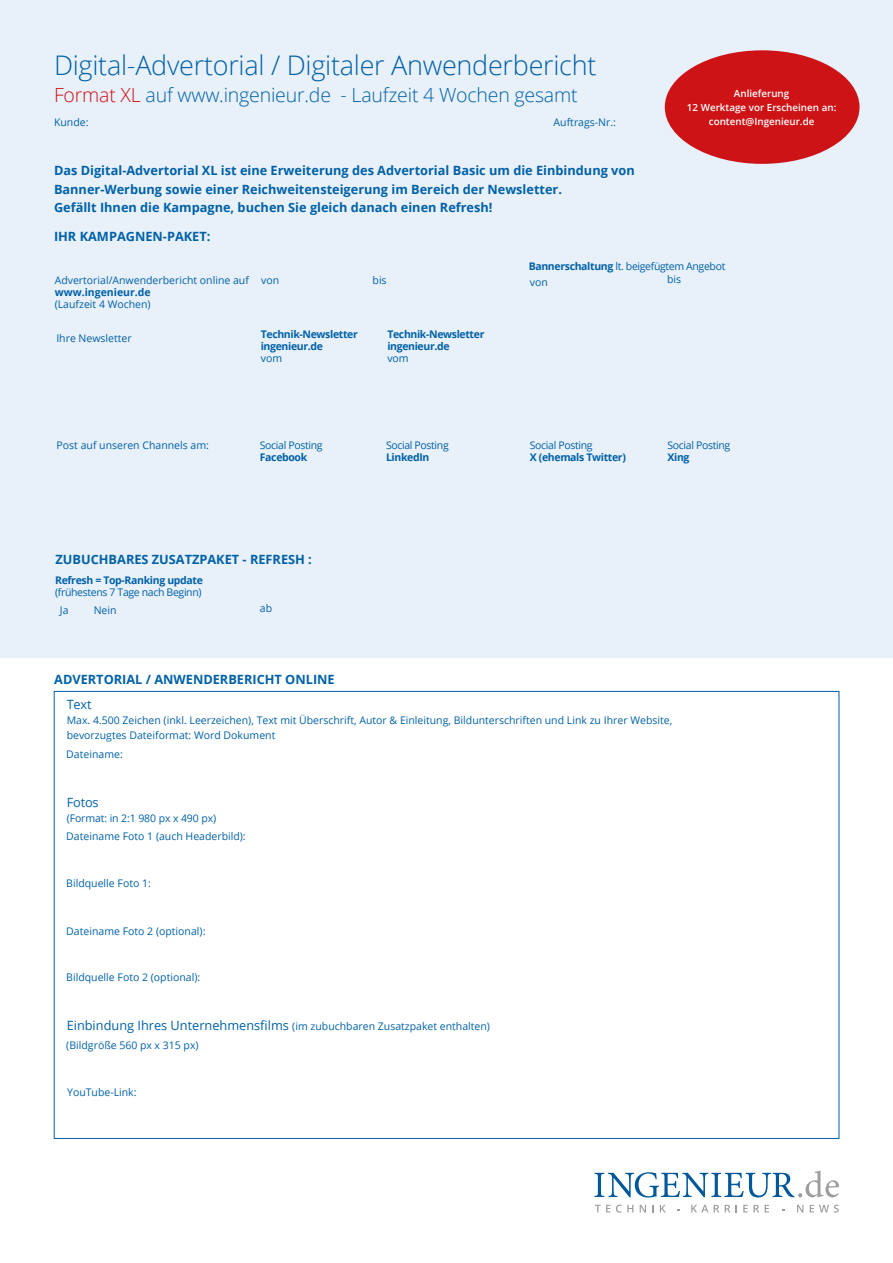
<style>
.page{position:relative;width:893px;height:1263px;background:#fff}
.page>*{position:absolute;margin:0;border:0;box-sizing:border-box;transform-origin:0 0}
.t1{font:300 27px "Open Sans";letter-spacing:-.01em;color:#0061a7}
.t2{font:300 19.5px "Open Sans";letter-spacing:-.01em;color:#0061a7}
.t3{font:700 12.75px/18.8px "Open Sans";color:#0061a7}
.t4{font:12.75px "Open Sans";letter-spacing:-.01em;color:#0061a7}
.t5{font:10.5px/15px "Open Sans";color:#0061a7}
.t6{font:700 10.5px/12px "Open Sans";letter-spacing:-.035em;color:#0061a7}
.t7{font:10.5px/17.7px "Open Sans";letter-spacing:-.035em;color:#0061a7}
.t8{font:700 10.5px "Open Sans";color:#0061a7}
.t9{font:600 9.9px/14.2px "Open Sans";color:#fff;text-align:center}
.s1{color:#cd1316}
.s2{font-weight:700}
.s3{font-size:12.75px}
</style>
<div class="page">
<div style="left:0;top:0;width:893px;height:657px;background:#e8f0f9"></div>
<svg style="left:594px;top:1170px;width:245px;height:27px"></svg>
<svg style="left:691px;top:1205px;width:17px;height:7px"></svg>
<svg style="left:714px;top:1205px;width:5px;height:7px"></svg>
<svg style="left:725px;top:1205px;width:5px;height:7px"></svg>
<svg style="left:743px;top:1205px;width:5px;height:7px"></svg>
<svg style="left:754px;top:1205px;width:5px;height:7px"></svg>
<svg style="left:765px;top:1205px;width:4px;height:7px"></svg>
<svg style="left:595px;top:1205px;width:15px;height:7px"></svg>
<svg style="left:616px;top:1205px;width:17px;height:7px"></svg>
<svg style="left:640px;top:1205px;width:6px;height:7px"></svg>
<svg style="left:652px;top:1205px;width:2px;height:7px"></svg>
<svg style="left:660px;top:1205px;width:6px;height:7px"></svg>
<svg style="left:797px;top:1205px;width:6px;height:7px"></svg>
<svg style="left:810px;top:1205px;width:29px;height:7px"></svg>
<div style="left:665px;top:50px;width:194px;height:114px;background:#cd1316;border-radius:50%"></div>
<h1 class="t1" style="left:54px;top:46px;width:544px">Digital-Advertorial / Digitaler Anwenderbericht</h1>
<h2 class="t2" style="left:54px;top:81px;width:525px"><span class="s1">Format XL</span> auf www.ingenieur.de - Laufzeit 4 Wochen gesamt</h2>
<p class="t5" style="left:54px;top:114px;width:36px">Kunde:</p>
<p class="t5" style="left:554px;top:114px;width:64px">Auftrags-Nr.:</p>
<p class="t3" style="left:54px;top:160px;width:582px">Das Digital-Advertorial XL ist eine Erweiterung des Advertorial Basic um die Einbindung von<br>Banner-Werbung sowie einer Reichweitensteigerung im Bereich der Newsletter.<br>Gefällt Ihnen die Kampagne, buchen Sie gleich danach einen Refresh!</p>
<p class="t3" style="left:54px;top:226px;width:158px">IHR KAMPAGNEN-PAKET:</p>
<p class="t9" style="left:687px;top:86px;width:151px">Anlieferung<br>12 Werktage vor Erscheinen an: content@Ingenieur.de</p>
<p class="t5" style="left:55px;top:272px;width:196px">Advertorial/Anwenderbericht online auf</p>
<p class="t8" style="left:55px;top:285px;width:98px">www.ingenieur.de</p>
<p class="t5" style="left:55px;top:296px;width:97px">(Laufzeit 4 Wochen)</p>
<p class="t5" style="left:56px;top:330px;width:77px">Ihre Newsletter</p>
<p class="t5" style="left:261px;top:272px;width:20px">von</p>
<p class="t5" style="left:373px;top:272px;width:16px">bis</p>
<p class="t6" style="left:261px;top:328px;width:99px">Technik-Newsletter ingenieur.de</p>
<p class="t5" style="left:261px;top:350px;width:23px">vom</p>
<p class="t6" style="left:387px;top:328px;width:99px">Technik-Newsletter ingenieur.de</p>
<p class="t5" style="left:387px;top:350px;width:23px">vom</p>
<p class="t5" style="left:57px;top:437px;width:154px">Post auf unseren Channels am:</p>
<p class="t7" style="left:260px;top:436px;width:64px">Social Posting</p>
<p class="t6" style="left:260px;top:451px;width:49px">Facebook</p>
<p class="t7" style="left:386px;top:436px;width:64px">Social Posting</p>
<p class="t6" style="left:386px;top:451px;width:45px">LinkedIn</p>
<p class="t3" style="left:56px;top:550px;width:258px">ZUBUCHBARES ZUSATZPAKET - REFRESH :</p>
<p class="t6" style="left:55px;top:574px;width:149px">Refresh = Top-Ranking update</p>
<p class="t7" style="left:60px;top:583px;width:143px;text-indent:-5px">(frühestens 7 Tage nach Beginn)<br>Ja</p>
<p class="t5" style="left:260px;top:601px;width:14px">ab</p>
<p class="t5" style="left:94px;top:602px;width:24px">Nein</p>
<p class="t3" style="left:54px;top:669px;width:282px">ADVERTORIAL / ANWENDERBERICHT ONLINE</p>
<p class="t7" style="left:529px;top:258px;width:198px;line-height:15.6px"><span class="s2">Bannerschaltung</span> lt. beigefügtem Angebot von</p>
<p class="t5" style="left:667px;top:271px;width:16px">bis</p>
<p class="t7" style="left:530px;top:436px;width:64px">Social Posting</p>
<p class="t6" style="left:530px;top:451px;width:98px">X (ehemals Twitter)</p>
<p class="t7" style="left:667px;top:436px;width:64px">Social Posting</p>
<p class="t6" style="left:667px;top:451px;width:23px">Xing</p>
<p class="t4" style="left:67px;top:695px;width:27px">Text</p>
<p class="t5" style="left:67px;top:712px;width:607px">Max. 4.500 Zeichen (inkl. Leerzeichen), Text mit Überschrift, Autor &amp; Einleitung, Bildunterschriften und Link zu Ihrer Website, bevorzugtes Dateiformat: Word Dokument</p>
<p class="t5" style="left:66px;top:747px;width:58px">Dateiname:</p>
<p class="t4" style="left:67px;top:793px;width:34px">Fotos</p>
<p class="t5" style="left:67px;top:810px;width:151px">(Format: in 2:1 980 px x 490 px)</p>
<p class="t5" style="left:66px;top:829px;width:181px">Dateiname Foto 1 (auch Headerbild):</p>
<p class="t5" style="left:66px;top:875px;width:86px">Bildquelle Foto 1:</p>
<p class="t5" style="left:66px;top:923px;width:141px">Dateiname Foto 2 (optional):</p>
<p class="t5" style="left:66px;top:970px;width:135px">Bildquelle Foto 2 (optional):</p>
<p class="t5" style="left:67px;top:1019px;width:425px"><span class="s3">Einbindung Ihres Unternehmensfilms</span> (im zubuchbaren Zusatzpaket enthalten)</p>
<p class="t5" style="left:66px;top:1037px;width:134px">(Bildgröße 560 px x 315 px)</p>
<p class="t5" style="left:67px;top:1084px;width:71px">YouTube-Link:</p>
</div>
